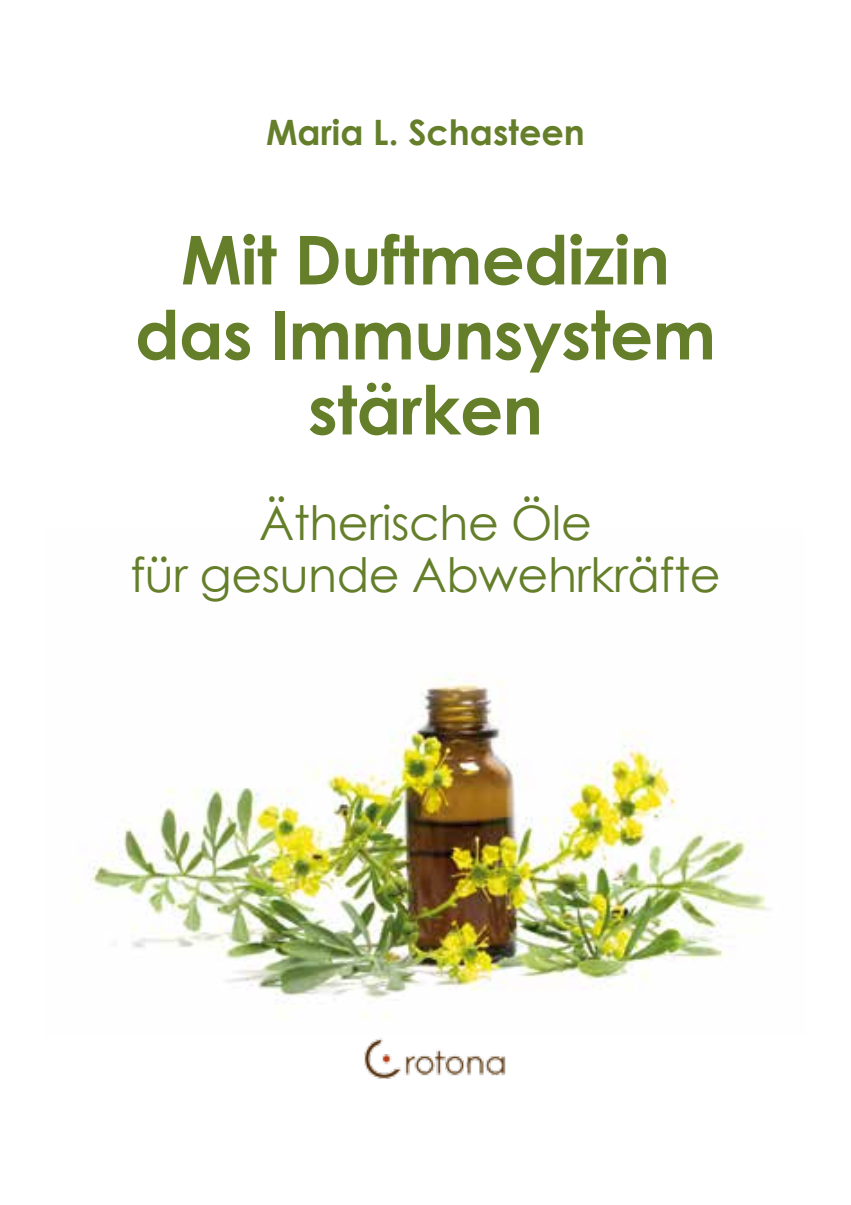
<style>
.page{position:relative;width:851px;height:1205px;background:#fff}
.page>*{position:absolute;margin:0;border:0;box-sizing:border-box;transform-origin:0 0}
.t1{font:700 67.5px/75px "Century Gothic";letter-spacing:-.01em;color:#647e2a;text-align:center}
.t2{font:47.5px/52.5px "Century Gothic";letter-spacing:-.01em;color:#647e2a;text-align:center}
.t3{font:700 35px "Century Gothic";color:#647e2a}
</style>
<div class="page">
<img style="left:75px;top:674px;width:694px;height:344px">
<img style="left:364px;top:1038px;width:142px;height:41px">
<p class="t3" style="left:266px;top:106px;width:320px">Maria L. Schasteen</p>
<p class="t1" style="left:135px;top:219px;width:582px">Mit Duftmedizin das Immunsystem stärken</p>
<p class="t2" style="left:130px;top:495px;width:591px">Ätherische Öle<br>für gesunde Abwehrkräfte</p>
</div>
